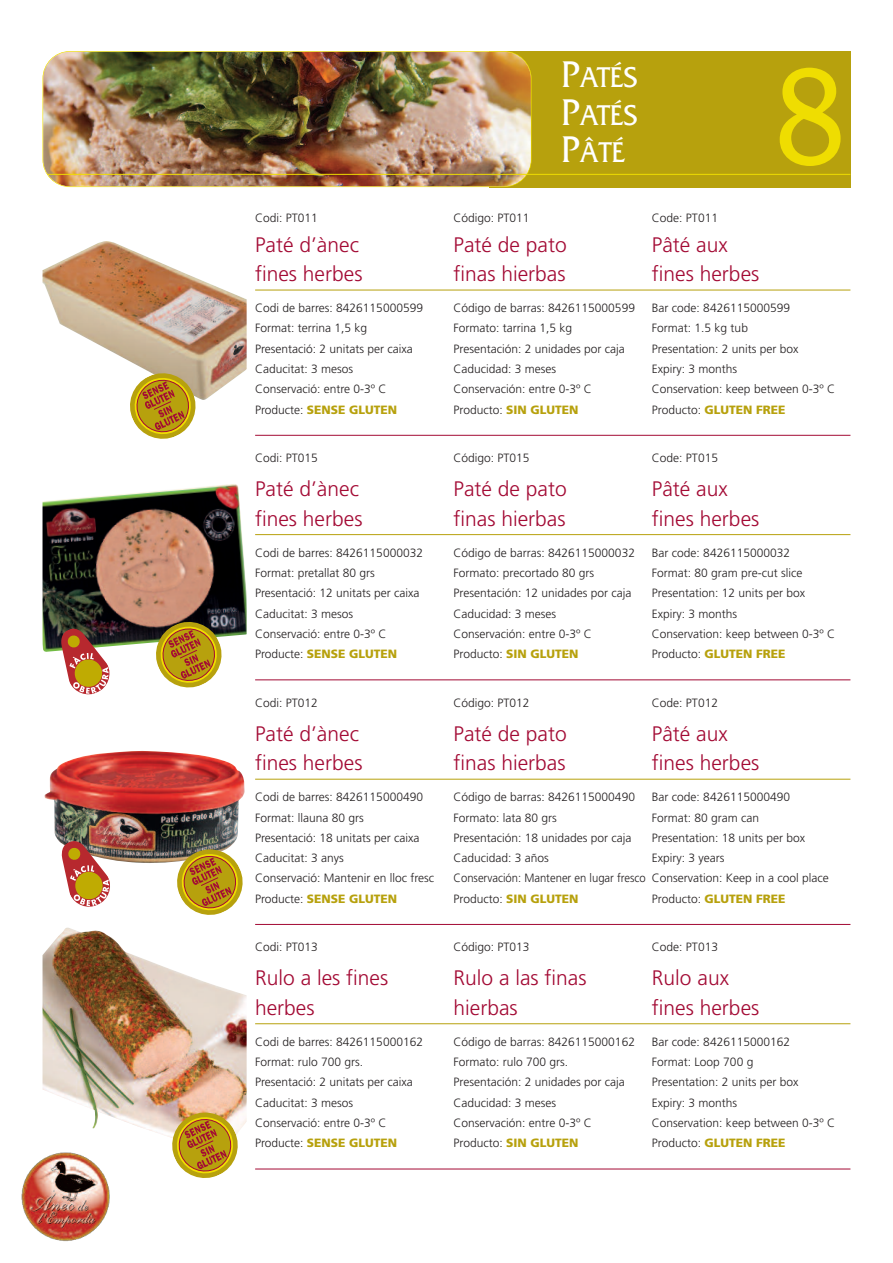
<style>
.page{position:relative;width:893px;height:1263px;background:#fff}
.page>*{position:absolute;margin:0;border:0;box-sizing:border-box;transform-origin:0 0}
.t1{font:142.5px "Friz Quadrata";color:#efdd01;scale:.8 1}
.t2{font:30px/37.5px "Friz Quadrata";color:#fff;text-align:justify;scale:.9 1}
.t3{font:300 21px "Frutiger";color:#a30a34}
.t4{font:300 12px "Frutiger";color:#231f20}
.t5{font:900 12px "Frutiger";color:#b7a10d}
.t6{font:300 12px "Frutiger";color:#231f20;scale:.94 1}
.s1{font-size:39px}
.s2{font-weight:300;color:#231f20}
.s3{font-weight:900;color:#b7a10d}
</style>
<div class="page">
<img style="left:21px;top:1152px;width:89px;height:89px">
<hr style="left:255px;top:290px;width:595px;height:1px;background:#b7a10d">
<hr style="left:255px;top:435px;width:595px;height:1px;background:#a30a34">
<hr style="left:255px;top:534px;width:595px;height:1px;background:#b7a10d">
<hr style="left:255px;top:679px;width:595px;height:1px;background:#a30a34">
<hr style="left:255px;top:779px;width:595px;height:1px;background:#b7a10d">
<hr style="left:255px;top:924px;width:595px;height:1px;background:#a30a34">
<hr style="left:255px;top:1023px;width:595px;height:1px;background:#b7a10d">
<hr style="left:255px;top:1168px;width:595px;height:1px;background:#a30a34">
<img style="left:43px;top:927px;width:204px;height:210px">
<img style="left:43px;top:241px;width:204px;height:159px">
<img style="left:44px;top:751px;width:201px;height:112px">
<img style="left:43px;top:484px;width:204px;height:168px">
<svg style="left:125px;top:369px;width:75px;height:70px"></svg>
<svg style="left:168px;top:1108px;width:74px;height:70px"></svg>
<svg style="left:173px;top:845px;width:72px;height:70px"></svg>
<svg style="left:151px;top:617px;width:75px;height:71px"></svg>
<svg style="left:58px;top:625px;width:54px;height:70px"></svg>
<svg style="left:59px;top:837px;width:54px;height:70px"></svg>
<div style="left:489px;top:51px;width:361px;height:136px;background:#b7a10d"></div>
<img style="left:43px;top:52px;width:488px;height:134px;border-radius:27px">
<div style="left:43px;top:51px;width:488px;height:136px;border:1px solid #efdd01;border-radius:28px"></div>
<hr style="left:47px;top:174px;width:803px;height:1px;background:#efdd01">
<h2 class="t2" style="left:561px;top:58px;width:87px"><span class="s1">P</span>ATÉS <span class="s1">P</span>ATÉS <span class="s1">P</span>ÂTÉ</h2>
<h1 class="t1" style="left:778px;top:31px;width:81px">8</h1>
<p class="t4" style="left:255px;top:213px;width:64px">Codi: PT011</p>
<p class="t4" style="left:454px;top:213px;width:78px">Código: PT011</p>
<p class="t4" style="left:652px;top:213px;width:68px">Code: PT011</p>
<h3 class="t3" style="left:255px;top:236px;width:105px">Paté d’ànec</h3>
<h3 class="t3" style="left:454px;top:236px;width:115px">Paté de pato</h3>
<h3 class="t3" style="left:652px;top:236px;width:77px">Pâté aux</h3>
<h3 class="t3" style="left:255px;top:265px;width:109px">fines herbes</h3>
<h3 class="t3" style="left:454px;top:265px;width:114px">finas hierbas</h3>
<h3 class="t3" style="left:652px;top:265px;width:109px">fines herbes</h3>
<p class="t4" style="left:255px;top:303px;width:169px">Codi de barres: 8426115000599</p>
<p class="t4" style="left:454px;top:303px;width:183px">Código de barras: 8426115000599</p>
<p class="t4" style="left:652px;top:303px;width:140px">Bar code: 8426115000599</p>
<p class="t4" style="left:255px;top:323px;width:114px">Format: terrina 1,5 kg</p>
<p class="t4" style="left:454px;top:323px;width:120px">Formato: tarrina 1,5 kg</p>
<p class="t4" style="left:652px;top:323px;width:98px">Format: 1.5 kg tub</p>
<p class="t4" style="left:255px;top:344px;width:159px">Presentació: 2 unitats per caixa</p>
<p class="t4" style="left:454px;top:344px;width:173px">Presentación: 2 unidades por caja</p>
<p class="t4" style="left:652px;top:344px;width:148px">Presentation: 2 units per box</p>
<p class="t4" style="left:255px;top:364px;width:100px">Caducitat: 3 mesos</p>
<p class="t4" style="left:454px;top:364px;width:104px">Caducidad: 3 meses</p>
<p class="t4" style="left:652px;top:364px;width:87px">Expiry: 3 months</p>
<p class="t4" style="left:255px;top:384px;width:133px">Conservació: entre 0-3º C</p>
<p class="t4" style="left:454px;top:384px;width:140px">Conservación: entre 0-3º C</p>
<p class="t4" style="left:652px;top:384px;width:185px">Conservation: keep between 0-3º C</p>
<p class="t5" style="left:255px;top:405px;width:144px"><span class="s2">Producte:</span> SENSE GLUTEN</p>
<p class="t4" style="left:454px;top:405px;width:126px">Producto: <span class="s3">SIN GLUTEN</span></p>
<p class="t5" style="left:652px;top:405px;width:135px"><span class="s2">Producto:</span> GLUTEN FREE</p>
<p class="t4" style="left:255px;top:453px;width:64px">Codi: PT015</p>
<p class="t4" style="left:454px;top:453px;width:78px">Código: PT015</p>
<p class="t4" style="left:652px;top:453px;width:68px">Code: PT015</p>
<h3 class="t3" style="left:255px;top:480px;width:105px">Paté d’ànec</h3>
<h3 class="t3" style="left:454px;top:480px;width:115px">Paté de pato</h3>
<h3 class="t3" style="left:652px;top:480px;width:77px">Pâté aux</h3>
<h3 class="t3" style="left:255px;top:510px;width:109px">fines herbes</h3>
<h3 class="t3" style="left:454px;top:510px;width:114px">finas hierbas</h3>
<h3 class="t3" style="left:652px;top:510px;width:109px">fines herbes</h3>
<p class="t4" style="left:255px;top:548px;width:169px">Codi de barres: 8426115000032</p>
<p class="t4" style="left:454px;top:548px;width:183px">Código de barras: 8426115000032</p>
<p class="t4" style="left:652px;top:548px;width:140px">Bar code: 8426115000032</p>
<p class="t4" style="left:255px;top:568px;width:121px">Format: pretallat 80 grs</p>
<p class="t4" style="left:454px;top:568px;width:142px">Formato: precortado 80 grs</p>
<p class="t4" style="left:652px;top:568px;width:152px">Format: 80 gram pre-cut slice</p>
<p class="t4" style="left:255px;top:588px;width:166px">Presentació: 12 unitats per caixa</p>
<p class="t4" style="left:454px;top:588px;width:179px">Presentación: 12 unidades por caja</p>
<p class="t4" style="left:652px;top:588px;width:155px">Presentation: 12 units per box</p>
<p class="t4" style="left:255px;top:609px;width:100px">Caducitat: 3 mesos</p>
<p class="t4" style="left:454px;top:609px;width:104px">Caducidad: 3 meses</p>
<p class="t4" style="left:652px;top:609px;width:87px">Expiry: 3 months</p>
<p class="t4" style="left:255px;top:629px;width:133px">Conservació: entre 0-3º C</p>
<p class="t4" style="left:454px;top:629px;width:140px">Conservación: entre 0-3º C</p>
<p class="t4" style="left:652px;top:629px;width:185px">Conservation: keep between 0-3º C</p>
<p class="t5" style="left:255px;top:649px;width:144px"><span class="s2">Producte:</span> SENSE GLUTEN</p>
<p class="t4" style="left:454px;top:649px;width:126px">Producto: <span class="s3">SIN GLUTEN</span></p>
<p class="t5" style="left:652px;top:649px;width:135px"><span class="s2">Producto:</span> GLUTEN FREE</p>
<p class="t4" style="left:255px;top:697px;width:64px">Codi: PT012</p>
<p class="t4" style="left:454px;top:697px;width:78px">Código: PT012</p>
<p class="t4" style="left:652px;top:697px;width:68px">Code: PT012</p>
<h3 class="t3" style="left:255px;top:725px;width:105px">Paté d’ànec</h3>
<h3 class="t3" style="left:454px;top:725px;width:115px">Paté de pato</h3>
<h3 class="t3" style="left:652px;top:725px;width:77px">Pâté aux</h3>
<h3 class="t3" style="left:255px;top:755px;width:109px">fines herbes</h3>
<h3 class="t3" style="left:454px;top:755px;width:114px">finas hierbas</h3>
<h3 class="t3" style="left:652px;top:755px;width:109px">fines herbes</h3>
<p class="t4" style="left:255px;top:792px;width:169px">Codi de barres: 8426115000490</p>
<p class="t4" style="left:454px;top:792px;width:183px">Código de barras: 8426115000490</p>
<p class="t4" style="left:652px;top:792px;width:140px">Bar code: 8426115000490</p>
<p class="t4" style="left:255px;top:812px;width:110px">Format: llauna 80 grs</p>
<p class="t4" style="left:454px;top:812px;width:105px">Formato: lata 80 grs</p>
<p class="t4" style="left:652px;top:812px;width:109px">Format: 80 gram can</p>
<p class="t4" style="left:255px;top:833px;width:166px">Presentació: 18 unitats per caixa</p>
<p class="t4" style="left:454px;top:833px;width:179px">Presentación: 18 unidades por caja</p>
<p class="t4" style="left:652px;top:833px;width:155px">Presentation: 18 units per box</p>
<p class="t4" style="left:255px;top:853px;width:90px">Caducitat: 3 anys</p>
<p class="t4" style="left:454px;top:853px;width:97px">Caducidad: 3 años</p>
<p class="t4" style="left:652px;top:853px;width:74px">Expiry: 3 years</p>
<p class="t4" style="left:255px;top:873px;width:181px">Conservació: Mantenir en lloc fresc</p>
<p class="t6" style="left:454px;top:873px;width:401px">Conservación: Mantener en lugar fresco Conservation: Keep in a cool place</p>
<p class="t5" style="left:255px;top:894px;width:144px"><span class="s2">Producte:</span> SENSE GLUTEN</p>
<p class="t4" style="left:454px;top:894px;width:126px">Producto: <span class="s3">SIN GLUTEN</span></p>
<p class="t5" style="left:652px;top:894px;width:135px"><span class="s2">Producto:</span> GLUTEN FREE</p>
<p class="t4" style="left:255px;top:942px;width:64px">Codi: PT013</p>
<p class="t4" style="left:454px;top:942px;width:78px">Código: PT013</p>
<p class="t4" style="left:652px;top:942px;width:68px">Code: PT013</p>
<h3 class="t3" style="left:255px;top:969px;width:135px">Rulo a les fines</h3>
<h3 class="t3" style="left:454px;top:969px;width:135px">Rulo a las finas</h3>
<h3 class="t3" style="left:652px;top:969px;width:79px">Rulo aux</h3>
<h3 class="t3" style="left:255px;top:999px;width:61px">herbes</h3>
<h3 class="t3" style="left:454px;top:999px;width:66px">hierbas</h3>
<h3 class="t3" style="left:652px;top:999px;width:109px">fines herbes</h3>
<p class="t4" style="left:255px;top:1037px;width:169px">Codi de barres: 8426115000162</p>
<p class="t4" style="left:454px;top:1037px;width:183px">Código de barras: 8426115000162</p>
<p class="t4" style="left:652px;top:1037px;width:140px">Bar code: 8426115000162</p>
<p class="t4" style="left:255px;top:1057px;width:110px">Format: rulo 700 grs.</p>
<p class="t4" style="left:454px;top:1057px;width:116px">Formato: rulo 700 grs.</p>
<p class="t4" style="left:652px;top:1057px;width:103px">Format: Loop 700 g</p>
<p class="t4" style="left:255px;top:1077px;width:159px">Presentació: 2 unitats per caixa</p>
<p class="t4" style="left:454px;top:1077px;width:173px">Presentación: 2 unidades por caja</p>
<p class="t4" style="left:652px;top:1077px;width:148px">Presentation: 2 units per box</p>
<p class="t4" style="left:255px;top:1098px;width:100px">Caducitat: 3 mesos</p>
<p class="t4" style="left:454px;top:1098px;width:104px">Caducidad: 3 meses</p>
<p class="t4" style="left:652px;top:1098px;width:87px">Expiry: 3 months</p>
<p class="t4" style="left:255px;top:1118px;width:133px">Conservació: entre 0-3º C</p>
<p class="t4" style="left:454px;top:1118px;width:140px">Conservación: entre 0-3º C</p>
<p class="t4" style="left:652px;top:1118px;width:185px">Conservation: keep between 0-3º C</p>
<p class="t5" style="left:255px;top:1138px;width:144px"><span class="s2">Producte:</span> SENSE GLUTEN</p>
<p class="t4" style="left:454px;top:1138px;width:126px">Producto: <span class="s3">SIN GLUTEN</span></p>
<p class="t5" style="left:652px;top:1138px;width:135px"><span class="s2">Producto:</span> GLUTEN FREE</p>
</div>
